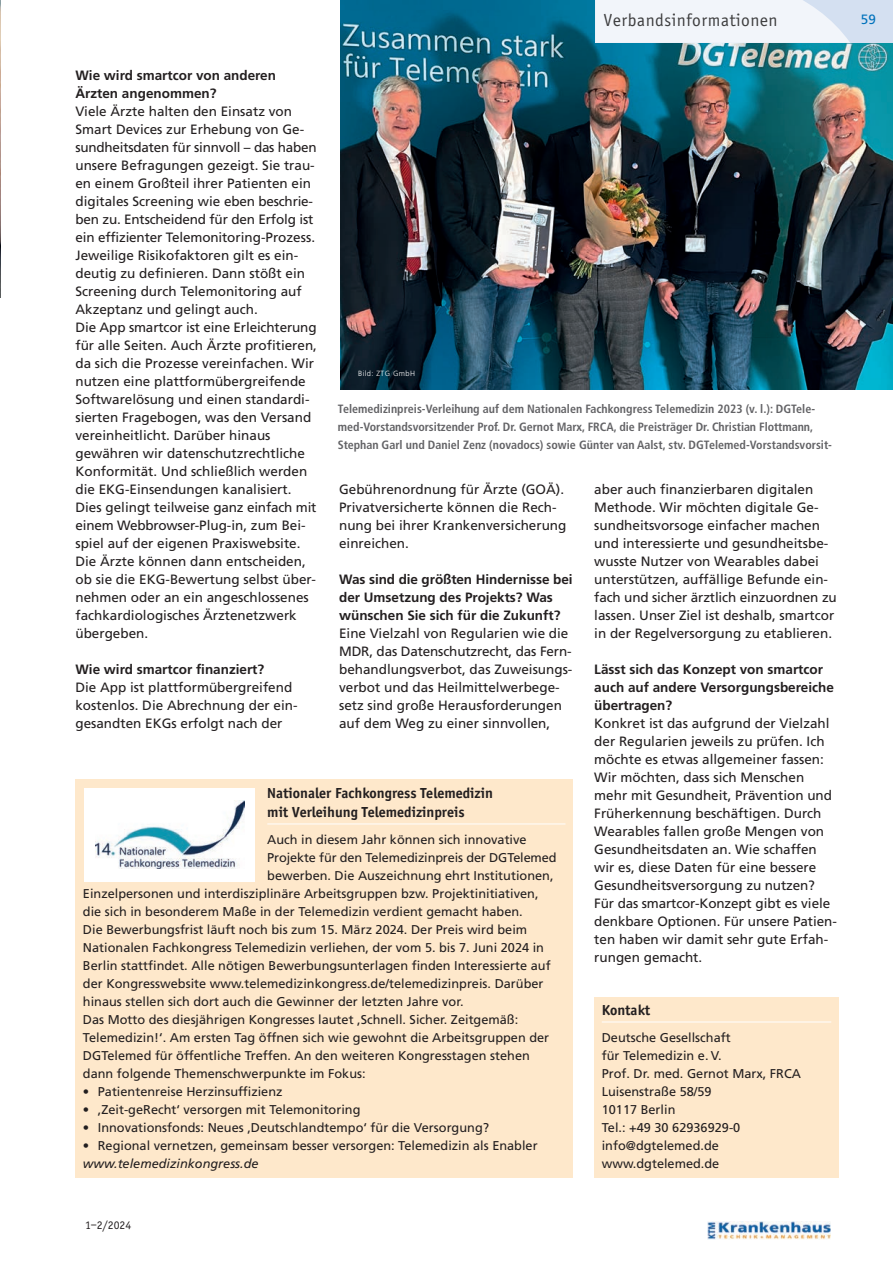
<style>
.page{position:relative;width:893px;height:1263px;background:#fff}
.page>*{position:absolute;margin:0;border:0;box-sizing:border-box;transform-origin:0 0}
.t1{font:18px "Officina Sans";letter-spacing:.03em;color:#3e3e3f}
.t2{font:700 15px/19.5px "Officina Sans";color:#231f20}
.t3{font:13.5px/18px "Frutiger";color:#231f20}
.t4{font:700 13.5px/18px "Frutiger";color:#231f20}
.t5{font:13.5px "Frutiger";color:#0072bc}
.t6{font:12.75px/18px "Frutiger";color:#231f20}
.t7{font:italic 12.75px "Frutiger";color:#231f20}
.t8{font:700 condensed 12px/18px "Frutiger";color:#636366}
.t9{font:12px "Officina Sans";color:#231f20}
.t10{font:300 7.5px "Frutiger";letter-spacing:.055em;color:#fff}
</style>
<div class="page">
<img style="left:340px;top:0;width:553px;height:390px">
<div style="left:595px;top:0;width:298px;height:43px;background:#d4e0f1"></div>
<svg style="left:595px;top:0;width:255px;height:43px;background:#eff3f9"></svg>
<div style="left:594px;top:998px;width:245px;height:180px;background:#fee8cb"></div>
<hr style="left:602px;top:1021px;width:229px;height:1px;background:#fff">
<img style="left:708px;top:1222px;width:123px;height:18px">
<div style="left:75px;top:779px;width:498px;height:399px;background:#fee8cb"></div>
<hr style="left:267px;top:823px;width:298px;height:1px;background:#fff">
<div style="left:84px;top:788px;width:171px;height:93px;background:#fff"></div>
<img style="left:95px;top:801px;width:149px;height:68px">
<img style="left:0;top:0;width:1px;height:298px">
<p class="t1" style="left:604px;top:13px;width:175px">Verbandsinformationen</p>
<p class="t5" style="left:861px;top:14px;width:17px">59</p>
<p class="t4" style="left:75px;top:68px;width:202px">Wie wird smartcor von anderen<br>Ärzten angenommen?</p>
<p class="t3" style="left:75px;top:104px;width:243px">Viele Ärzte halten den Einsatz von Smart Devices zur Erhebung von Ge - sundheitsdaten für sinnvoll – das haben unsere Befragungen gezeigt. Sie trau&shy;en einem Großteil ihrer Pa tienten ein digitales Screening wie eben beschrie&shy;ben zu. Entscheidend für den Erfolg ist ein effizienter Telemonitoring-Prozess.<br>Jeweilige Risikofaktoren gilt es ein&shy;deutig zu definieren. Dann stößt ein Screening durch Telemonitoring auf Akzeptanz und gelingt auch.</p>
<p class="t3" style="left:75px;top:320px;width:243px">Die App smartcor ist eine Erleichterung für alle Seiten. Auch Ärzte profitieren, da sich die Prozesse vereinfachen. Wir nutzen eine plattformübergreifende Softwarelösung und einen standardi&shy;sierten Fragebogen, was den Versand vereinheitlicht. Da rüber hinaus gewähren wir datenschutzrechtliche Konformität. Und schließlich werden die EKG-Einsendungen kanalisiert.<br>Dies gelingt teilweise ganz einfach mit einem Webbrowser-Plug-in, zum Bei&shy;spiel auf der eigenen Praxiswebsite.<br>Die Ärzte können dann entscheiden, ob sie die EKG-Bewertung selbst über&shy;nehmen oder an ein angeschlossenes fachkardio logisches Ärztenetzwerk übergeben.</p>
<p class="t4" style="left:75px;top:662px;width:190px">Wie wird smartcor finanziert?</p>
<p class="t3" style="left:75px;top:680px;width:224px">Die App ist plattformübergreifend kostenlos. Die Abrechnung der ein - gesandten EKGs erfolgt nach der</p>
<p class="t10" style="left:358px;top:370px;width:59px">Bild: ZTG GmbH</p>
<p class="t8" style="left:338px;top:401px;width:496px">Telemedizinpreis-Verleihung auf dem Nationalen Fachkongress Telemedizin 2023 (v. l.): DGTele&shy;med-Vorstandsvorsitzender Prof. Dr. Gernot Marx, FRCA, die Preisträger Dr. Christian Flottmann,<br>Stephan Garl und Daniel Zenz (novadocs) sowie Günter van Aalst, stv. DGTelemed-Vorstandsvorsit-</p>
<p class="t3" style="left:339px;top:482px;width:229px">Gebührenordnung für Ärzte (GOÄ).<br>Privatversicherte können die Rech&shy;nung bei ihrer Krankenversicherung einreichen.</p>
<p class="t4" style="left:339px;top:572px;width:235px">Was sind die größten Hindernisse bei der Umsetzung des Projekts? Was wünschen Sie sich für die Zukunft?</p>
<p class="t3" style="left:339px;top:626px;width:235px">Eine Vielzahl von Regularien wie die MDR, das Datenschutzrecht, das Fern&shy;behandlungsverbot, das Zuweisungs&shy;verbot und das Heilmittelwerbege&shy;setz sind große Herausforderungen auf dem Weg zu einer sinnvollen,</p>
<p class="t3" style="left:594px;top:482px;width:244px">aber auch finanzierbaren digitalen Methode. Wir möchten digitale Ge - sundheitsvorsoge einfacher machen und interessierte und gesundheitsbe&shy;wusste Nutzer von Wearables dabei unterstützen, auffällige Befunde ein&shy;fach und sicher ärztlich einzuordnen zu lassen. Unser Ziel ist deshalb, smartcor in der Regelversorgung zu etablieren.</p>
<p class="t4" style="left:594px;top:662px;width:241px">Lässt sich das Konzept von smartcor auch auf andere Versorgungs bereiche übertragen?</p>
<p class="t3" style="left:594px;top:716px;width:244px">Konkret ist das aufgrund der Vielzahl der Regularien jeweils zu prüfen. Ich möchte es etwas allgemeiner fassen:<br>Wir möchten, dass sich Menschen mehr mit Gesundheit, Prävention und Früherkennung beschäftigen. Durch Wearables fallen große Mengen von Gesundheitsdaten an. Wie schaffen wir es, diese Daten für eine bessere Gesundheitsversorgung zu nutzen?<br>Für das smartcor-Konzept gibt es viele denkbare Optionen. Für unsere Patien&shy;ten haben wir damit sehr gute Erfah&shy;rungen gemacht.</p>
<p class="t2" style="left:267px;top:784px;width:227px">Nationaler Fachkongress Telemedizin mit Verleihung Telemedizinpreis</p>
<p class="t6" style="left:267px;top:831px;width:261px">Auch in diesem Jahr können sich innovative</p>
<p class="t6" style="left:267px;top:849px;width:291px">Projekte für den Telemedizinpreis der DGTelemed</p>
<p class="t6" style="left:267px;top:867px;width:288px">bewerben. Die Auszeichnung ehrt Institutionen,</p>
<p class="t6" style="left:83px;top:885px;width:457px">Einzelpersonen und interdisziplinäre Arbeitsgruppen bzw. Projektinitiativen,</p>
<p class="t6" style="left:83px;top:903px;width:441px">die sich in besonderem Maße in der Telemedizin verdient gemacht haben.</p>
<p class="t6" style="left:83px;top:921px;width:446px">Die Bewerbungsfrist läuft noch bis zum 15. März 2024. Der Preis wird beim</p>
<p class="t6" style="left:83px;top:939px;width:463px">Nationalen Fachkongress Telemedizin verliehen, der vom 5. bis 7. Juni 2024 in</p>
<p class="t6" style="left:83px;top:957px;width:469px">Berlin stattfindet. Alle nötigen Bewerbungsunterlagen finden Interessierte auf</p>
<p class="t6" style="left:83px;top:975px;width:462px">der Kongresswebsite www.telemedizinkongress.de/telemedizinpreis. Darüber</p>
<p class="t6" style="left:83px;top:993px;width:382px">hinaus stellen sich dort auch die Gewinner der letzten Jahre vor.</p>
<p class="t6" style="left:83px;top:1011px;width:468px">Das Motto des diesjährigen Kongresses lautet ,Schnell. Sicher. Zeitgemäß:<br>Telemedizin!‘. Am ersten Tag öffnen sich wie gewohnt die Arbeitsgruppen der DGTelemed für öffentliche Treffen. An den weiteren Kongresstagen stehen dann folgende Themenschwerpunkte im Fokus:</p>
<p class="t6" style="left:83px;top:1083px;width:201px">• Patientenreise Herzinsuffizienz</p>
<p class="t6" style="left:83px;top:1101px;width:279px">• ,Zeit-geRecht‘ versorgen mit Telemonitoring</p>
<p class="t6" style="left:83px;top:1119px;width:408px">• Innovationsfonds: Neues ,Deutschlandtempo‘ für die Versorgung?</p>
<p class="t6" style="left:83px;top:1137px;width:456px">• Regional vernetzen, gemeinsam besser versorgen: Telemedizin als Enabler</p>
<p class="t7" style="left:83px;top:1158px;width:177px">www.telemedizinkongress.de</p>
<p class="t2" style="left:602px;top:1002px;width:50px">Kontakt</p>
<p class="t6" style="left:602px;top:1029px;width:130px">Deutsche Gesellschaft für Telemedizin e. V.</p>
<p class="t6" style="left:602px;top:1065px;width:201px">Prof. Dr. med. Gernot Marx, FRCA</p>
<p class="t6" style="left:602px;top:1083px;width:111px">Luisenstraße 58/59</p>
<p class="t6" style="left:602px;top:1101px;width:75px">10117 Berlin</p>
<p class="t6" style="left:602px;top:1119px;width:140px">Tel.: +49 30 62936929-0</p>
<p class="t6" style="left:602px;top:1137px;width:119px">info@dgtelemed.de</p>
<p class="t6" style="left:602px;top:1155px;width:119px">www.dgtelemed.de</p>
<p class="t9" style="left:85px;top:1221px;width:48px">1–2/2024</p>
</div>
